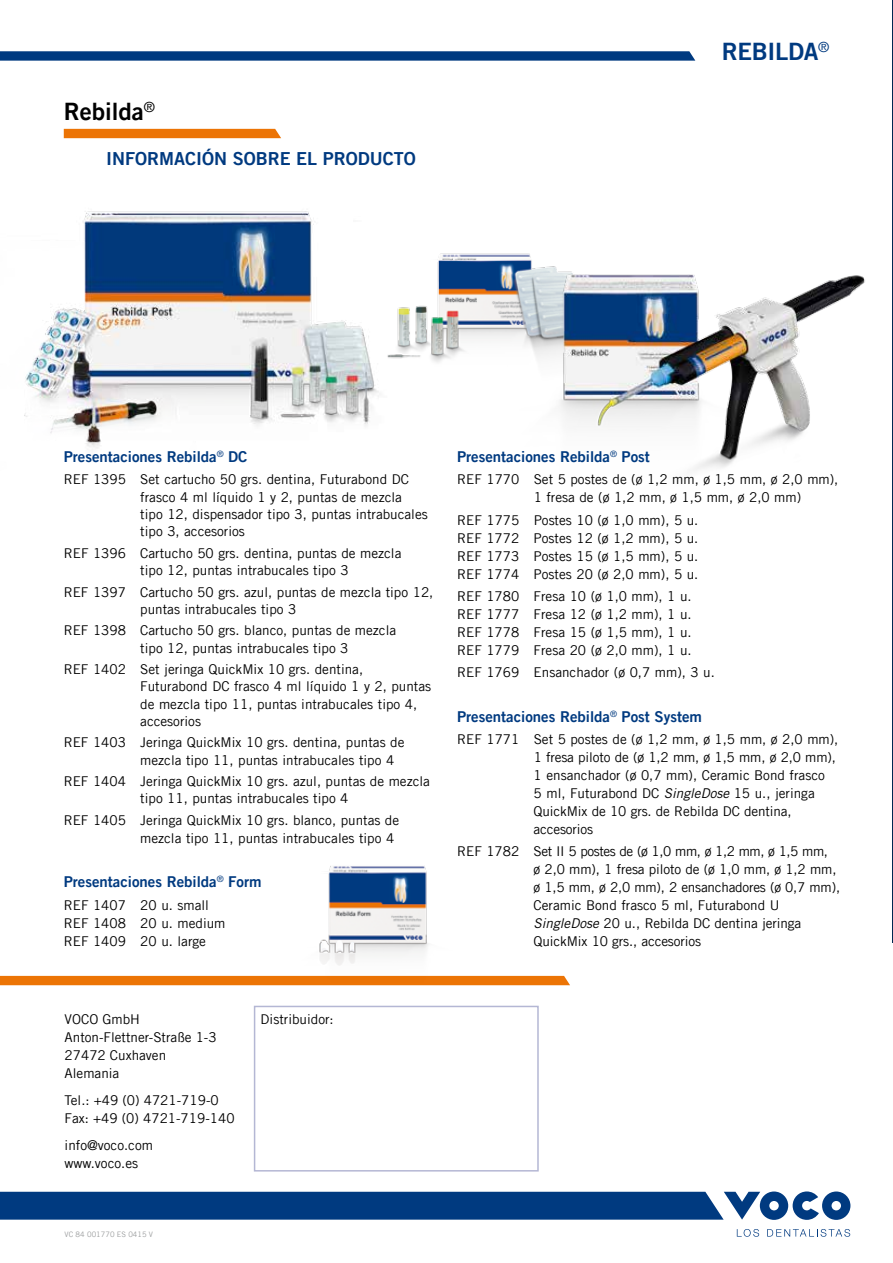
<style>
.page{position:relative;width:893px;height:1263px;background:#fff}
.page>*{position:absolute;margin:0;border:0;box-sizing:border-box;transform-origin:0 0}
.t1{font:24px "Trade Gothic LT Com Bd 2";letter-spacing:-.015em;color:#003a80}
.t2{font:24px "Trade Gothic LT Com Bd 2";color:#000}
.t3{font:18px "Trade Gothic LT Com Bd 2";color:#003a80}
.t4{font:15px "Trade Gothic LT Com Bd 2";color:#003a80}
.t5{font:13.5px/18px "Trade Gothic LT Com";color:#000}
.t6{font:7.5px "Trade Gothic LT Com";color:#9c9e9f}
.s1{font-style:italic}
</style>
<div class="page">
<div style="left:0;top:976px;width:570px;height:9px;background:#ec7405"></div>
<div style="left:254px;top:1006px;width:285px;height:165px;border:2px solid #b4b7d4"></div>
<svg style="left:0;top:51px;width:695px;height:10px;background:#114788"></svg>
<svg style="left:0;top:1191px;width:850px;height:29px;background:#1b4f8d"></svg>
<svg style="left:737px;top:1229px;width:22px;height:8px"></svg>
<svg style="left:767px;top:1229px;width:83px;height:8px"></svg>
<img style="left:24px;top:128px;width:311px;height:320px">
<img style="left:335px;top:306px;width:102px;height:120px">
<img style="left:437px;top:253px;width:428px;height:218px">
<img style="left:262px;top:866px;width:233px;height:120px">
<img style="left:892px;top:0;width:1px;height:943px">
<div style="left:64px;top:129px;width:217px;height:9px;background:#ec7405"></div>
<h1 class="t2" style="left:64px;top:97px;width:93px">Rebilda<sup>®</sup></h1>
<h2 class="t3" style="left:106px;top:147px;width:311px">INFORMACIÓN SOBRE EL PRODUCTO</h2>
<h1 class="t1" style="left:722px;top:37px;width:109px">REBILDA<sup>®</sup></h1>
<p class="t4" style="left:64px;top:448px;width:185px">Presentaciones Rebilda<sup>®</sup> DC</p>
<p class="t5" style="left:140px;top:471px;width:289px;line-height:17.2px;text-indent:-77px">REF 1395 Set cartucho 50 grs. dentina, Futurabond DC frasco 4 ml líquido 1 y 2, puntas de mezcla tipo 12, dispensador tipo 3, puntas intrabucales tipo 3, accesorios</p>
<p class="t5" style="left:140px;top:544px;width:263px;line-height:17.2px;text-indent:-77px">REF 1396 Cartucho 50 grs. dentina, puntas de mezcla tipo 12, puntas intrabucales tipo 3</p>
<p class="t5" style="left:140px;top:583px;width:295px;line-height:17.2px;text-indent:-77px">REF 1397 Cartucho 50 grs. azul, puntas de mezcla tipo 12, puntas intrabucales tipo 3</p>
<p class="t5" style="left:140px;top:622px;width:257px;line-height:17.2px;text-indent:-77px">REF 1398 Cartucho 50 grs. blanco, puntas de mezcla tipo 12, puntas intrabucales tipo 3</p>
<p class="t5" style="left:140px;top:660px;width:292px;line-height:17.2px;text-indent:-77px">REF 1402 Set jeringa QuickMix 10 grs. dentina, Futurabond DC frasco 4 ml líquido 1 y 2, puntas de mezcla tipo 11, puntas intrabucales tipo 4, accesorios</p>
<p class="t5" style="left:140px;top:734px;width:266px;line-height:17.2px;text-indent:-77px">REF 1403 Jeringa QuickMix 10 grs. dentina, puntas de mezcla tipo 11, puntas intrabucales tipo 4</p>
<p class="t5" style="left:64px;top:772px;width:368px;line-height:17.2px;text-align:center">REF 1404 Jeringa QuickMix 10 grs. azul, puntas de mezcla tipo 11, puntas intrabucales tipo 4</p>
<p class="t5" style="left:140px;top:811px;width:260px;text-indent:-77px">REF 1405 Jeringa QuickMix 10 grs. blanco, puntas de mezcla tipo 11, puntas intrabucales tipo 4</p>
<p class="t4" style="left:64px;top:873px;width:199px">Presentaciones Rebilda<sup>®</sup> Form</p>
<p class="t5" style="left:64px;top:895px;width:163px">REF 1407 20 u. small<br>REF 1408 20 u. medium<br>REF 1409 20 u. large</p>
<p class="t5" style="left:65px;top:1009px;width:154px">VOCO GmbH<br>Anton-Flettner-Straße 1-3<br>27472 Cuxhaven<br>Alemania</p>
<p class="t5" style="left:65px;top:1090px;width:172px">Tel.: +49 (0) 4721-719-0<br>Fax: +49 (0) 4721-719-140</p>
<p class="t5" style="left:65px;top:1135px;width:90px">info@voco.com www.voco.es</p>
<p class="t6" style="left:65px;top:1229px;width:90px">VC 84 001770 ES 0415 V</p>
<p class="t5" style="left:261px;top:1009px;width:75px">Distribuidor:</p>
<p class="t4" style="left:457px;top:448px;width:194px">Presentaciones Rebilda<sup>®</sup> Post</p>
<p class="t5" style="left:534px;top:470px;width:306px;text-indent:-77px">REF 1770 Set 5 postes de (ø 1,2 mm, ø 1,5 mm, ø 2,0 mm),<br>1 fresa de (ø 1,2 mm, ø 1,5 mm, ø 2,0 mm)</p>
<p class="t5" style="left:457px;top:511px;width:243px;text-align:justify">REF 1775 Postes 10 (ø 1,0 mm), 5 u.<br>REF 1772 Postes 12 (ø 1,2 mm), 5 u.<br>REF 1773 Postes 15 (ø 1,5 mm), 5 u.<br>REF 1774 Postes 20 (ø 2,0 mm), 5 u.</p>
<p class="t5" style="left:457px;top:587px;width:236px;text-align:justify">REF 1780 Fresa 10 (ø 1,0 mm), 1 u.<br>REF 1777 Fresa 12 (ø 1,2 mm), 1 u.<br>REF 1778 Fresa 15 (ø 1,5 mm), 1 u.<br>REF 1779 Fresa 20 (ø 2,0 mm), 1 u.</p>
<p class="t5" style="left:457px;top:663px;width:259px">REF 1769 Ensanchador (ø 0,7 mm), 3 u.</p>
<p class="t4" style="left:457px;top:707px;width:246px">Presentaciones Rebilda<sup>®</sup> Post System</p>
<p class="t5" style="left:534px;top:730px;width:306px;text-indent:-77px">REF 1771 Set 5 postes de (ø 1,2 mm, ø 1,5 mm, ø 2,0 mm), 1 fresa piloto de (ø 1,2 mm, ø 1,5 mm, ø 2,0 mm), 1 ensanchador (ø 0,7 mm), Ceramic Bond frasco<br>5 ml, Futurabond DC <span class="s1">SingleDose</span> 15 u., jeringa QuickMix de 10 grs. de Rebilda DC dentina, accesorios</p>
<p class="t5" style="left:534px;top:842px;width:308px;text-indent:-77px">REF 1782 Set II 5 postes de (ø 1,0 mm, ø 1,2 mm, ø 1,5 mm,<br>ø 2,0 mm), 1 fresa piloto de (ø 1,0 mm, ø 1,2 mm, ø 1,5 mm, ø 2,0 mm), 2 ensanchadores (ø 0,7 mm), Ceramic Bond frasco 5 ml, Futurabond U <span class="s1">SingleDose</span> 20 u., Rebilda DC dentina jeringa QuickMix 10 grs., accesorios</p>
</div>
